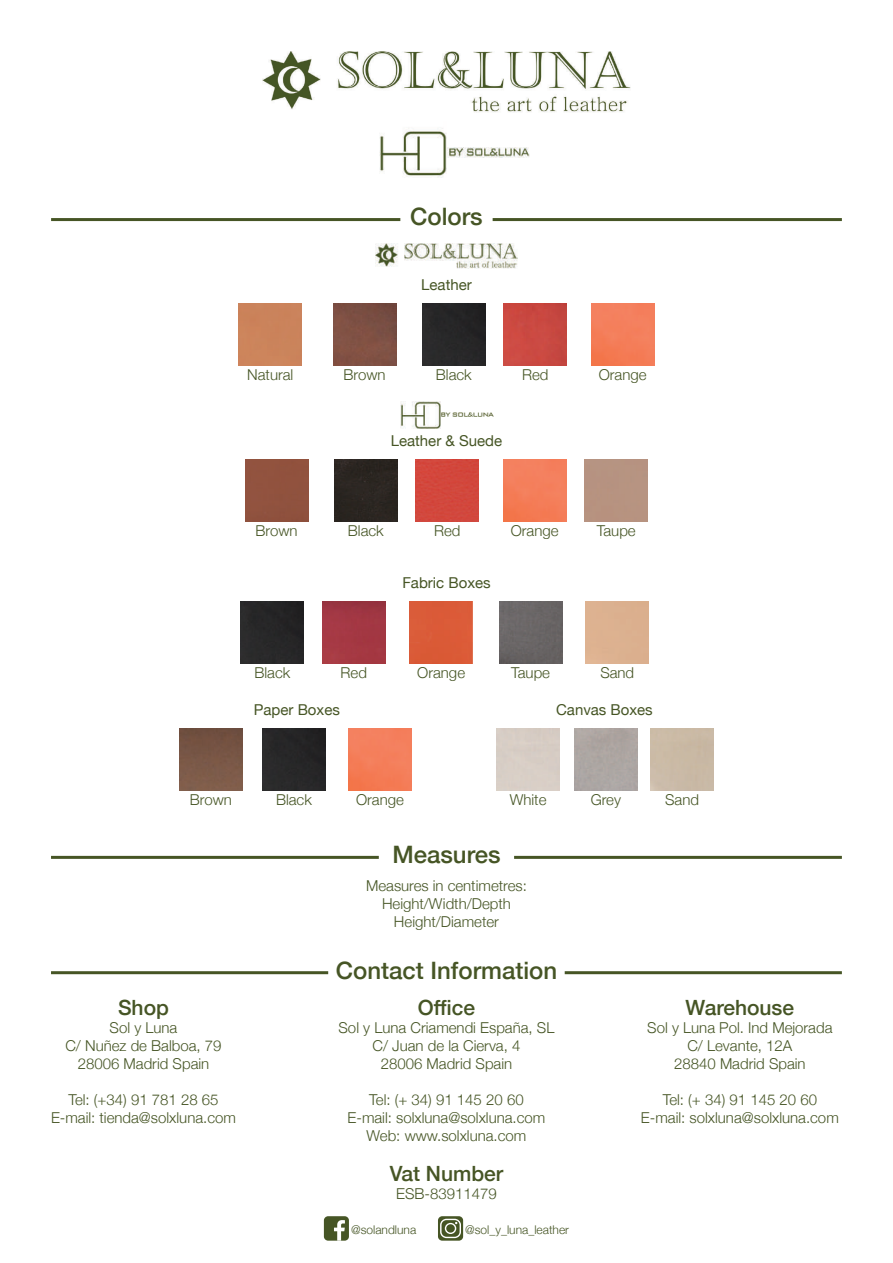
<style>
.page{position:relative;width:893px;height:1263px;background:#fff}
.page>*{position:absolute;margin:0;border:0;box-sizing:border-box;transform-origin:0 0}
.t1{font:500 24px "Helvetica Neue";color:#465525}
.t2{font:500 21px "Helvetica Neue";color:#465525}
.t3{font:300 15px/18px "Helvetica Neue";color:#465525;text-align:center}
.t4{font:15px "Helvetica Neue";color:#465525}
.t5{font:300 12px "Helvetica Neue";color:#465525}
</style>
<div class="page">
<img style="left:179px;top:728px;width:63px;height:62px">
<img style="left:322px;top:602px;width:63px;height:62px">
<div style="left:504px;top:303px;width:63px;height:62px;background:#ca4941"></div>
<img style="left:263px;top:51px;width:367px;height:62px">
<img style="left:376px;top:243px;width:141px;height:25px">
<hr style="left:493px;top:218px;width:349px;height:3px;background:#465525">
<hr style="left:51px;top:218px;width:349px;height:3px;background:#465525">
<img style="left:380px;top:128px;width:66px;height:49px">
<img style="left:447px;top:147px;width:82px;height:10px">
<img style="left:400px;top:401px;width:40px;height:28px">
<img style="left:441px;top:412px;width:53px;height:5px">
<div style="left:410px;top:602px;width:63px;height:62px;background:#da5a38"></div>
<div style="left:499px;top:602px;width:63px;height:62px;background:#696565"></div>
<div style="left:422px;top:303px;width:63px;height:62px;background:#272728"></div>
<div style="left:241px;top:602px;width:63px;height:62px;background:#272728"></div>
<div style="left:262px;top:728px;width:63px;height:62px;background:#272728"></div>
<img style="left:333px;top:303px;width:63px;height:62px">
<div style="left:239px;top:303px;width:63px;height:62px;background:#cb835b"></div>
<img style="left:503px;top:460px;width:63px;height:62px">
<img style="left:348px;top:728px;width:63px;height:62px">
<div style="left:416px;top:460px;width:63px;height:62px;background:#d2473d"></div>
<div style="left:334px;top:460px;width:63px;height:62px;background:#2a2521"></div>
<div style="left:245px;top:460px;width:63px;height:62px;background:#91523e"></div>
<hr style="left:565px;top:971px;width:277px;height:3px;background:#465525">
<hr style="left:514px;top:856px;width:328px;height:3px;background:#465525">
<hr style="left:51px;top:856px;width:328px;height:3px;background:#465525">
<hr style="left:51px;top:971px;width:277px;height:3px;background:#465525">
<div style="left:324px;top:1216px;width:25px;height:25px;background:#465525;border-radius:4px"></div>
<svg style="left:334px;top:1220px;width:11px;height:21px"></svg>
<svg style="left:438px;top:1216px;width:25px;height:25px"></svg>
<svg style="left:440px;top:1219px;width:21px;height:19px"></svg>
<img style="left:591px;top:303px;width:63px;height:62px">
<h1 class="t1" style="left:410px;top:198px;width:74px">Colors</h1>
<p class="t4" style="left:421px;top:274px;width:52px">Leather</p>
<p class="t3" style="left:247px;top:364px;width:48px">Natural</p>
<p class="t3" style="left:344px;top:364px;width:43px">Brown</p>
<p class="t3" style="left:436px;top:364px;width:37px">Black</p>
<p class="t3" style="left:522px;top:364px;width:28px">Red</p>
<p class="t3" style="left:599px;top:364px;width:49px">Orange</p>
<p class="t4" style="left:391px;top:430px;width:113px">Leather &amp; Suede</p>
<p class="t3" style="left:256px;top:521px;width:43px">Brown</p>
<p class="t3" style="left:348px;top:521px;width:37px">Black</p>
<p class="t3" style="left:434px;top:521px;width:28px">Red</p>
<p class="t3" style="left:511px;top:521px;width:49px">Orange</p>
<p class="t3" style="left:597px;top:521px;width:40px">Taupe</p>
<p class="t4" style="left:402px;top:572px;width:90px">Fabric Boxes</p>
<p class="t3" style="left:254px;top:663px;width:37px">Black</p>
<p class="t3" style="left:341px;top:663px;width:28px">Red</p>
<p class="t3" style="left:417px;top:663px;width:49px">Orange</p>
<p class="t3" style="left:511px;top:663px;width:40px">Taupe</p>
<p class="t3" style="left:600px;top:663px;width:35px">Sand</p>
<p class="t4" style="left:254px;top:698px;width:88px">Paper Boxes</p>
<p class="t4" style="left:556px;top:698px;width:98px">Canvas Boxes</p>
<p class="t3" style="left:190px;top:789px;width:43px">Brown</p>
<p class="t3" style="left:276px;top:789px;width:37px">Black</p>
<p class="t3" style="left:356px;top:789px;width:49px">Orange</p>
<p class="t3" style="left:510px;top:789px;width:38px">White</p>
<p class="t3" style="left:591px;top:789px;width:32px">Grey</p>
<p class="t3" style="left:665px;top:789px;width:35px">Sand</p>
<h1 class="t1" style="left:392px;top:835px;width:110px">Measures</h1>
<p class="t3" style="left:366px;top:876px;width:162px">Measures in centimetres:<br>Height/Width/Depth<br>Height/Diameter</p>
<h2 class="t2" style="left:118px;top:991px;width:52px">Shop</h2>
<p class="t3" style="left:65px;top:1018px;width:158px">Sol y Luna<br>C/ Nuñez de Balboa, 79<br>28006 Madrid Spain</p>
<p class="t3" style="left:51px;top:1090px;width:186px">Tel: (+34) 91 781 28 65<br>E-mail: tienda@solxluna.com</p>
<h1 class="t1" style="left:336px;top:951px;width:223px">Contact Information</h1>
<h2 class="t2" style="left:418px;top:991px;width:59px">Office</h2>
<p class="t3" style="left:339px;top:1018px;width:217px">Sol y Luna Criamendi España, SL<br>C/ Juan de la Cierva, 4<br>28006 Madrid Spain</p>
<p class="t3" style="left:348px;top:1090px;width:199px">Tel: (+ 34) 91 145 20 60<br>E-mail: solxluna@solxluna.com<br>Web: www.solxluna.com</p>
<h2 class="t2" style="left:390px;top:1157px;width:115px">Vat Number</h2>
<p class="t3" style="left:396px;top:1184px;width:102px">ESB-83911479</p>
<p class="t5" style="left:351px;top:1220px;width:67px">@solandluna</p>
<p class="t5" style="left:465px;top:1220px;width:105px">@sol_y_luna_leather</p>
<h2 class="t2" style="left:686px;top:991px;width:110px">Warehouse</h2>
<p class="t3" style="left:647px;top:1018px;width:187px">Sol y Luna Pol. Ind Mejorada<br>C/ Levante, 12A<br>28840 Madrid Spain</p>
<p class="t3" style="left:641px;top:1090px;width:199px">Tel: (+ 34) 91 145 20 60<br>E-mail: solxluna@solxluna.com</p>
</div>
